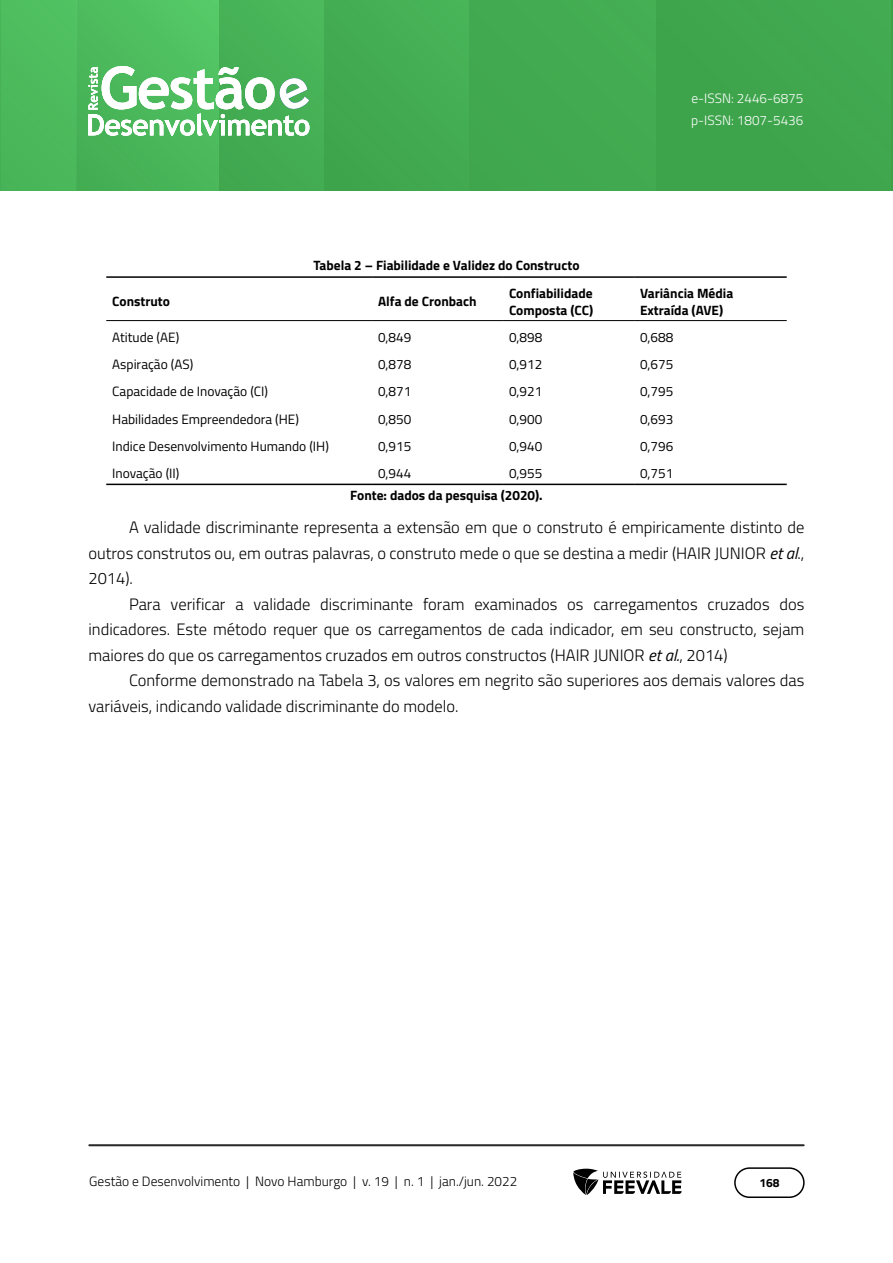
<style>
.page{position:relative;width:893px;height:1263px;background:#fff}
.page>*{position:absolute;margin:0;border:0;box-sizing:border-box;transform-origin:0 0}
.Corpo_de_texto{font:300 16.5px/25.5px "Titillium Web";color:#000;text-align:justify}
.t1{font:13.5px "Titillium Web";color:#000}
.Legenda_FIGURA{font:700 13.5px/16.2px "Titillium Web";color:#000}
.t2{font:300 13.5px "Titillium Web";color:#000}
.t3{font:300 13.5px/22.5px "Titillium Web";color:#fff}
.fonte_FIGURA{font:700 13.5px "Titillium Web";color:#000}
.t4{font:700 12px "Titillium Web";color:#000}
.s1{font-weight:400;font-style:italic}
</style>
<div class="page">
<img style="left:0;top:0;width:890px;height:191px">
<hr style="left:219px;top:0;width:1px;height:191px;background:#43ae53">
<img style="left:76px;top:0;width:1px;height:191px">
<hr style="left:657px;top:0;width:1px;height:191px;background:#3ea44c">
<hr style="left:89px;top:1144px;width:715px;height:2px;background:#282828">
<div style="left:734px;top:1167px;width:71px;height:31px;border:2px solid #000;border-radius:15px"></div>
<svg style="left:573px;top:1169px;width:109px;height:26px"></svg>
<svg style="left:88px;top:66px;width:221px;height:70px"></svg>
<hr style="left:106px;top:276px;width:266px;height:2px;background:#000">
<hr style="left:372px;top:276px;width:131px;height:2px;background:#000">
<hr style="left:503px;top:276px;width:131px;height:2px;background:#000">
<hr style="left:634px;top:276px;width:153px;height:2px;background:#000">
<hr style="left:106px;top:484px;width:266px;height:1px;background:#000">
<hr style="left:372px;top:484px;width:131px;height:1px;background:#000">
<hr style="left:503px;top:484px;width:131px;height:1px;background:#000">
<hr style="left:634px;top:484px;width:153px;height:1px;background:#000">
<hr style="left:106px;top:320px;width:266px;height:1px;background:#000">
<hr style="left:372px;top:320px;width:131px;height:1px;background:#000">
<hr style="left:503px;top:320px;width:131px;height:1px;background:#000">
<hr style="left:634px;top:320px;width:153px;height:1px;background:#000">
<p class="Legenda_FIGURA" style="left:313px;top:257px;width:268px">Tabela 2 – Fiabilidade e Validez do Constructo</p>
<p class="t3" style="left:691px;top:86px;width:114px">e-ISSN: 2446-6875 p-ISSN: 1807-5436</p>
<p class="Legenda_FIGURA" style="left:112px;top:293px;width:59px">Construto</p>
<p class="Legenda_FIGURA" style="left:378px;top:293px;width:100px">Alfa de Cronbach</p>
<p class="Legenda_FIGURA" style="left:509px;top:285px;width:86px">Confiabilidade<br>Composta (CC)</p>
<p class="Legenda_FIGURA" style="left:640px;top:285px;width:95px">Variância Média<br>Extraída (AVE)</p>
<p class="t1" style="left:112px;top:327px;width:69px">Atitude (AE)</p>
<p class="t1" style="left:378px;top:327px;width:35px">0,849</p>
<p class="t1" style="left:509px;top:327px;width:35px">0,898</p>
<p class="t1" style="left:640px;top:327px;width:35px">0,688</p>
<p class="t1" style="left:112px;top:355px;width:82px">Aspiração (AS)</p>
<p class="t1" style="left:378px;top:355px;width:35px">0,878</p>
<p class="t1" style="left:509px;top:355px;width:35px">0,912</p>
<p class="t1" style="left:640px;top:355px;width:35px">0,675</p>
<p class="t1" style="left:112px;top:382px;width:157px">Capacidade de Inovação (CI)</p>
<p class="t1" style="left:378px;top:382px;width:35px">0,871</p>
<p class="t1" style="left:509px;top:382px;width:35px">0,921</p>
<p class="t1" style="left:640px;top:382px;width:35px">0,795</p>
<p class="t1" style="left:112px;top:409px;width:188px">Habilidades Empreendedora (HE)</p>
<p class="t1" style="left:378px;top:409px;width:35px">0,850</p>
<p class="t1" style="left:509px;top:409px;width:35px">0,900</p>
<p class="t1" style="left:640px;top:409px;width:35px">0,693</p>
<p class="t1" style="left:112px;top:436px;width:218px">Indice Desenvolvimento Humando (IH)</p>
<p class="t1" style="left:378px;top:436px;width:35px">0,915</p>
<p class="t1" style="left:509px;top:436px;width:35px">0,940</p>
<p class="t1" style="left:640px;top:436px;width:35px">0,796</p>
<p class="t1" style="left:112px;top:464px;width:69px">Inovação (II)</p>
<p class="t1" style="left:378px;top:464px;width:35px">0,944</p>
<p class="t1" style="left:509px;top:464px;width:35px">0,955</p>
<p class="t1" style="left:640px;top:464px;width:35px">0,751</p>
<p class="fonte_FIGURA" style="left:350px;top:485px;width:194px">Fonte: dados da pesquisa (2020).</p>
<p class="Corpo_de_texto" style="left:88px;top:514px;width:717px;text-indent:41px">A validade discriminante representa a extensão em que o construto é empiricamente distinto de outros construtos ou, em outras palavras, o construto mede o que se destina a medir (HAIR JUNIOR <span class="s1">et al</span>., 2014).</p>
<p class="Corpo_de_texto" style="left:88px;top:590px;width:717px;text-indent:40px">Para verificar a validade discriminante foram examinados os carregamentos cruzados dos indicadores. Este método requer que os carregamentos de cada indicador, em seu constructo, sejam maiores do que os carregamentos cruzados em outros constructos (HAIR JUNIOR <span class="s1">et al.</span>, 2014)</p>
<p class="Corpo_de_texto" style="left:88px;top:667px;width:717px;text-indent:40px">Conforme demonstrado na Tabela 3, os valores em negrito são superiores aos demais valores das variáveis, indicando validade discriminante do modelo.</p>
<p class="t2" style="left:89px;top:1171px;width:429px">Gestão e Desenvolvimento | Novo Hamburgo | v. 19 | n. 1 | jan./jun. 2022</p>
<p class="t4" style="left:759px;top:1174px;width:22px">168</p>
</div>
